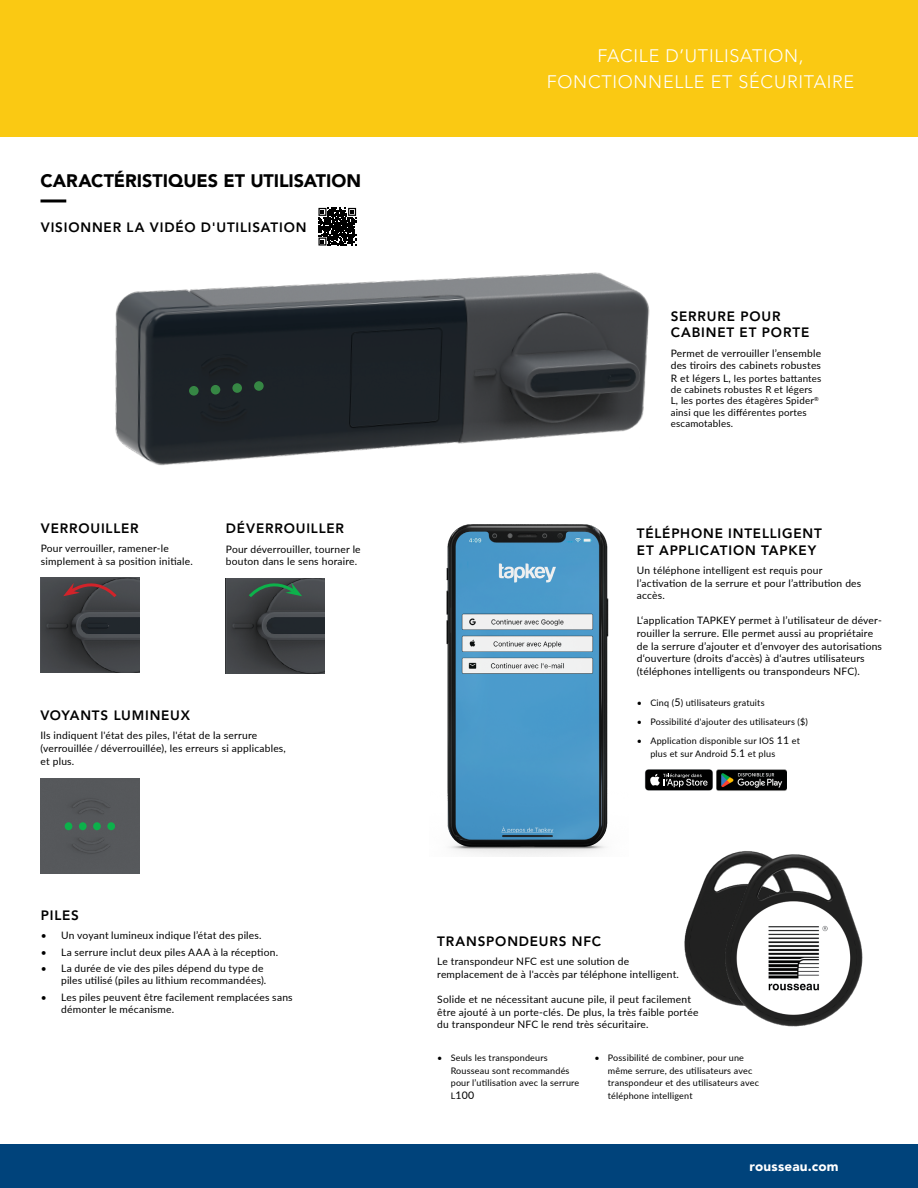
<style>
.page{position:relative;width:918px;height:1188px;background:#fff}
.page>*{position:absolute;margin:0;border:0;box-sizing:border-box;transform-origin:0 0}
.t1{font:300 18px/25.5px "Avenir LT Std";letter-spacing:.04em;color:#fff;text-align:center}
.t2{font:900 18px "Avenir LT Std";letter-spacing:-.005em;color:#000}
.t3{font:800 13.5px/16.2px "Avenir LT Std";letter-spacing:.06em;color:#000}
.t4{font:900 13.5px "Avenir LT Std";letter-spacing:.015em;color:#fff}
.t5{font:10.5px "Lato";color:#000}
.t6{font:10.2px/12.6px "Lato";letter-spacing:.02em;color:#000}
.t7{font:9.75px/11.2px "Lato";letter-spacing:.02em;color:#000}
.t8{font:9px/12.6px "Lato";letter-spacing:.02em;color:#000}
.s1{font-size:10.2px}
.s2{font-size:10.5px}
.s3{font-size:9px}
</style>
<div class="page">
<div style="left:0;top:1144px;width:918px;height:44px;background:#00437b"></div>
<img style="left:446px;top:524px;width:163px;height:332px">
<svg style="left:318px;top:207px;width:39px;height:39px"></svg>
<svg style="left:318px;top:208px;width:38px;height:38px"></svg>
<div style="left:0;top:0;width:918px;height:136px;background:#fac913"></div>
<img style="left:226px;top:578px;width:99px;height:95px">
<div style="left:41px;top:778px;width:98px;height:95px;background:#56585b"></div>
<img style="left:41px;top:578px;width:98px;height:95px">
<img style="left:684px;top:894px;width:15px;height:90px">
<img style="left:699px;top:851px;width:164px;height:176px">
<img style="left:115px;top:272px;width:535px;height:194px">
<div style="left:189px;top:386px;width:10px;height:10px;background:#368744;border-radius:50%"></div>
<div style="left:211px;top:385px;width:9px;height:10px;background:#368744;border-radius:50%"></div>
<div style="left:232px;top:383px;width:10px;height:10px;background:#368744;border-radius:50%"></div>
<div style="left:254px;top:381px;width:10px;height:10px;background:#368744;border-radius:50%"></div>
<div style="left:79px;top:822px;width:8px;height:8px;background:#0db14b;border-radius:50%"></div>
<div style="left:65px;top:822px;width:7px;height:8px;background:#0db14b;border-radius:50%"></div>
<div style="left:93px;top:822px;width:8px;height:8px;background:#0db14b;border-radius:50%"></div>
<div style="left:107px;top:822px;width:8px;height:8px;background:#0db14b;border-radius:50%"></div>
<svg style="left:247px;top:578px;width:55px;height:21px"></svg>
<svg style="left:63px;top:577px;width:55px;height:22px"></svg>
<hr style="left:40px;top:199px;width:26px;height:3px;background:#000">
<svg style="left:645px;top:769px;width:68px;height:22px"></svg>
<img style="left:717px;top:769px;width:70px;height:22px">
<h1 class="t2" style="left:40px;top:170px;width:322px">CARACTÉRISTIQUES ET UTILISATION</h1>
<h2 class="t3" style="left:41px;top:219px;width:267px">VISIONNER LA VIDÉO D'UTILISATION</h2>
<h2 class="t3" style="left:41px;top:520px;width:99px">VERROUILLER</h2>
<p class="t6" style="left:41px;top:542px;width:154px">Pour verrouiller, ramener-le simplement à sa position initiale.</p>
<h2 class="t3" style="left:226px;top:520px;width:120px">DÉVERROUILLER</h2>
<p class="t6" style="left:226px;top:542px;width:136px">Pour déverrouiller, tourner le bouton dans le sens horaire.</p>
<h2 class="t3" style="left:40px;top:707px;width:151px">VOYANTS LUMINEUX</h2>
<p class="t6" style="left:40px;top:729px;width:247px">Ils indiquent l'état des piles, l'état de la serrure (verrouillée / déverrouillée), les erreurs si applicables, et plus.</p>
<h2 class="t3" style="left:41px;top:908px;width:40px">PILES</h2>
<p class="t6" style="left:41px;top:929px;width:222px">• Un voyant lumineux indique l’état des piles.</p>
<p class="t6" style="left:41px;top:945px;width:239px">• La serrure inclut deux piles AAA à la réception.</p>
<p class="t6" style="left:41px;top:962px;width:227px;line-height:12px;text-align:right">• La durée de vie des piles dépend du type de piles utilisé (piles au lithium recommandées).</p>
<p class="t6" style="left:61px;top:991px;width:233px;line-height:12px;text-indent:-20px">• Les piles peuvent être facilement remplacées sans démonter le mécanisme.</p>
<h1 class="t1" style="left:547px;top:43px;width:309px">FACILE D’UTILISATION,<br>FONCTIONNELLE ET SÉCURITAIRE</h1>
<h2 class="t3" style="left:671px;top:308px;width:140px">SERRURE POUR<br>CABINET ET PORTE</h2>
<p class="t6" style="left:671px;top:346px;width:152px">Permet de verrouiller l’ensemble des tiroirs des cabinets robustes</p>
<p class="t7" style="left:671px;top:372px;width:152px"><span class="s1">R et légers L,</span> les portes battantes de cabinets robustes R et légers<br>L, les portes des étagères Spider<sup>® </sup>ainsi que les différentes portes escamotables.</p>
<h2 class="t3" style="left:637px;top:526px;width:187px">TÉLÉPHONE INTELLIGENT<br>ET APPLICATION TAPKEY</h2>
<p class="t6" style="left:637px;top:564px;width:226px">Un téléphone intelligent est requis pour l’activation de la serrure et pour l’attribution des accès.</p>
<p class="t6" style="left:637px;top:614px;width:247px">L‘application TAPKEY permet à l’utilisateur de déver&shy;rouiller la serrure. Elle permet aussi au propriétaire de la serrure d’ajouter et d’envoyer des autorisations d‘ouverture (droits d‘accès) à d‘autres utilisateurs (téléphones intelligents ou transpondeurs NFC).</p>
<p class="t8" style="left:637px;top:696px;width:129px">• Cinq (<span class="s2">5</span>) utilisateurs gratuits</p>
<p class="t8" style="left:637px;top:715px;width:173px">• Possibilité d'ajouter des utilisateurs ($)</p>
<p class="t8" style="left:650px;top:734px;width:151px;text-indent:-13px">• Application disponible sur IOS <span class="s2">11</span> et plus et sur Android <span class="s2">5</span>.<span class="s2">1</span> et plus</p>
<h2 class="t3" style="left:437px;top:933px;width:165px">TRANSPONDEURS NFC</h2>
<p class="t6" style="left:437px;top:955px;width:243px">Le transpondeur NFC est une solution de remplacement de à l'accès par téléphone intelligent.</p>
<p class="t6" style="left:437px;top:993px;width:263px">Solide et ne nécessitant aucune pile, il peut facilement être ajouté à un porte-clés. De plus, la très faible portée du transpondeur NFC le rend très sécuritaire.</p>
<p class="t8" style="left:451px;top:1051px;width:130px;text-indent:-14px">• Seuls les transpondeurs<br>Rousseau sont recommandés pour l’utilisation avec la serrure</p>
<p class="t5" style="left:451px;top:1088px;width:25px"><span class="s3">L</span>100</p>
<p class="t8" style="left:608px;top:1051px;width:153px;text-indent:-14px">• Possibilité de combiner, pour une même serrure, des utilisateurs avec transpondeur et des utilisateurs avec téléphone intelligent</p>
<h2 class="t4" style="left:750px;top:1158px;width:91px">rousseau.com</h2>
</div>
